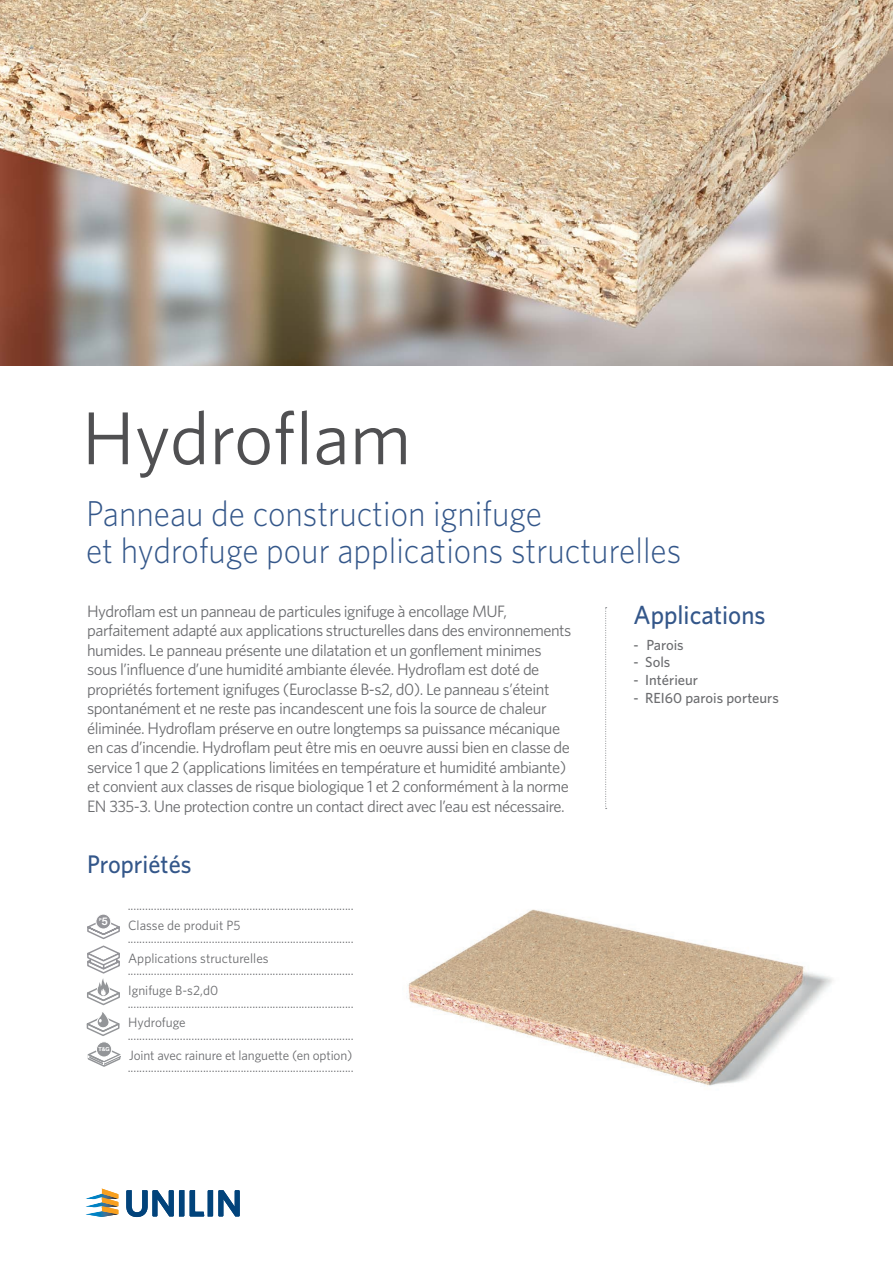
<style>
.page{position:relative;width:893px;height:1263px;background:#fff}
.page>*{position:absolute;margin:0;border:0;box-sizing:border-box;transform-origin:0 0}
.t1{font:75px "Whitney";color:#505052}
.t2{font:300 36px/37.5px "Whitney";color:#34578a;scale:.93 1}
.t3{font:500 26.25px "Whitney";color:#34578a;scale:.95 1}
.t4{font:500 25.5px "Whitney";color:#34578a;scale:.95 1}
.t5{font:16.5px/19.5px "Whitney";letter-spacing:-.03em;color:#6c6d70}
.t6{font:500 14.55px "Whitney";color:#6c6d70}
.t7{font:13.5px/20px "Whitney";color:#6c6d70}
.t8{font:700 10.5px "Helvetica Neue";color:#fff}
.t9{font:700 5.55px "Helvetica Neue";color:#fff}
.t10{font:700 3.9px "Helvetica Neue";color:#fff}
</style>
<div class="page">
<svg style="left:605px;top:607px;width:2px;height:202px"></svg>
<img style="left:0;top:0;width:893px;height:366px">
<img style="left:408px;top:909px;width:425px;height:177px">
<svg style="left:126px;top:1190px;width:58px;height:27px"></svg>
<svg style="left:190px;top:1190px;width:50px;height:26px"></svg>
<svg style="left:86px;top:1188px;width:32px;height:29px"></svg>
<svg style="left:96px;top:1042px;width:16px;height:15px"></svg>
<div style="left:96px;top:1041px;width:16px;height:16px;border:1px solid #fff;border-radius:50%"></div>
<svg style="left:87px;top:1046px;width:34px;height:21px"></svg>
<svg style="left:86px;top:922px;width:34px;height:114px"></svg>
<div style="left:96px;top:914px;width:15px;height:15px;background:#949499;border-radius:50%"></div>
<div style="left:95px;top:914px;width:16px;height:15px;border:1px solid #fff;border-radius:50%"></div>
<h1 class="t1" style="left:82px;top:394px;width:331px">Hydroflam</h1>
<h2 class="t2" style="left:86px;top:494px;width:641px">Panneau de construction ignifuge<br>et hydrofuge pour applications structurelles</h2>
<p class="t5" style="left:87px;top:601px;width:486px">Hydroflam est un panneau de particules ignifuge à encollage MUF, parfaitement adapté aux applications structurelles dans des environnements humides. Le panneau présente une dilatation et un gonflement minimes sous l’influence d’une humidité ambiante élevée. Hydroflam est doté de propriétés fortement ignifuges (Euroclasse B-s2, d0). Le panneau s’éteint spontanément et ne reste pas incandescent une fois la source de chaleur éliminée. Hydroflam préserve en outre longtemps sa puissance mécanique en cas d’incendie. Hydroflam peut être mis en oeuvre aussi bien en classe de service 1 que 2 (applications limitées en température et humidité ambiante) et convient aux classes de risque biologique 1 et 2 conformément à la norme EN 335-3. Une protection contre un contact direct avec l’eau est nécessaire.</p>
<h3 class="t4" style="left:87px;top:849px;width:111px">Propriétés</h3>
<p class="t7" style="left:128px;top:895px;width:227px">..............................................................................<br>Classe de produit P5</p>
<p class="t7" style="left:128px;top:928px;width:227px">..............................................................................<br>Applications structurelles</p>
<p class="t7" style="left:128px;top:960px;width:227px">..............................................................................<br>Ignifuge B-s2,d0</p>
<p class="t7" style="left:128px;top:992px;width:227px">..............................................................................<br>Hydrofuge</p>
<p class="t7" style="left:128px;top:1025px;width:227px">..............................................................................<br>Joint avec rainure et languette (en option)</p>
<p class="t7" style="left:128px;top:1057px;width:227px">..............................................................................</p>
<p class="t10" style="left:99px;top:916px;width:4px">P</p>
<p class="t8" style="left:102px;top:913px;width:7px">5</p>
<p class="t9" style="left:98px;top:1044px;width:13px">T&amp;G</p>
<h3 class="t3" style="left:634px;top:599px;width:140px">Applications</h3>
<p class="t6" style="left:634px;top:636px;width:52px">- Parois</p>
<p class="t6" style="left:634px;top:654px;width:38px">- Sols</p>
<p class="t6" style="left:634px;top:671px;width:66px">- Intérieur</p>
<p class="t6" style="left:634px;top:689px;width:147px">- REI60 parois porteurs</p>
</div>
